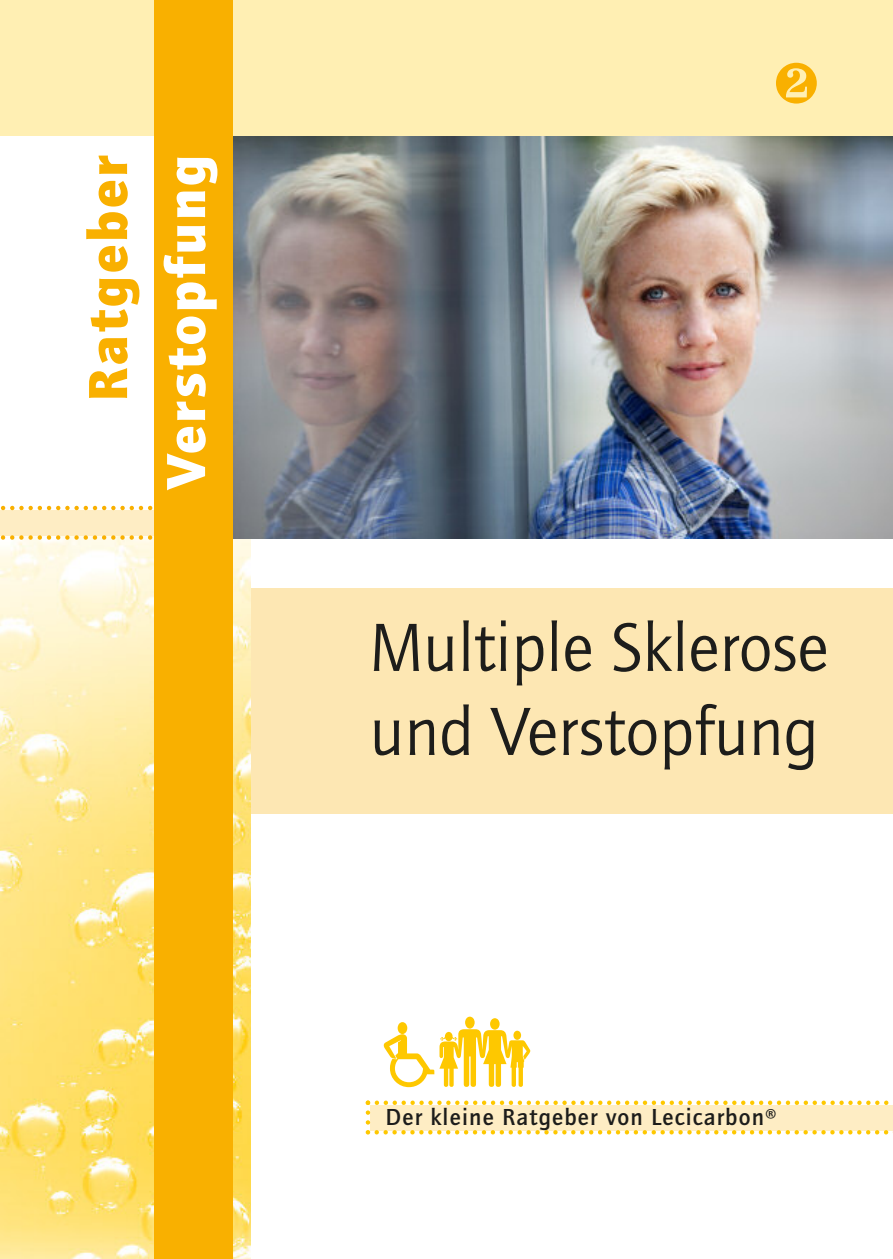
<style>
.page{position:relative;width:893px;height:1259px;background:#fff}
.page>*{position:absolute;margin:0;border:0;box-sizing:border-box;transform-origin:0 0}
.t1{font:70.5px/84px "Quay Sans";color:#1d1d1b}
.t2{font:900 57px "Quay Sans";letter-spacing:.05em;color:#fff}
.t3{font:900 57px "Quay Sans";letter-spacing:.05em;color:#f9b000}
.t4{font:500 24px "Quay Sans";letter-spacing:.05em;color:#1d1d1b}
</style>
<div class="page">
<div style="left:153px;top:589px;width:740px;height:225px;background:#fde7b3"></div>
<img style="left:0;top:505px;width:251px;height:754px">
<svg style="left:0;top:506px;width:154px;height:34px;background:#fde9b8"></svg>
<div style="left:0;top:0;width:893px;height:136px;background:#ffefb3"></div>
<img style="left:232px;top:136px;width:661px;height:403px">
<div style="left:154px;top:0;width:78px;height:1259px;background:#f9b000"></div>
<svg style="left:384px;top:1016px;width:146px;height:71px"></svg>
<svg style="left:366px;top:1100px;width:527px;height:34px;background:#feecb9"></svg>
<svg style="left:776px;top:63px;width:41px;height:41px"></svg>
<h2 class="t3" style="left:74px;top:401px;width:248px;rotate:-90deg">Ratgeber</h2>
<h2 class="t2" style="left:152px;top:489px;width:336px;rotate:-90deg">Verstopfung</h2>
<h1 class="t1" style="left:370px;top:604px;width:460px">Multiple Sklerose und Verstopfung</h1>
<p class="t4" style="left:386px;top:1103px;width:393px">Der kleine Ratgeber von Lecicarbon®</p>
</div>
